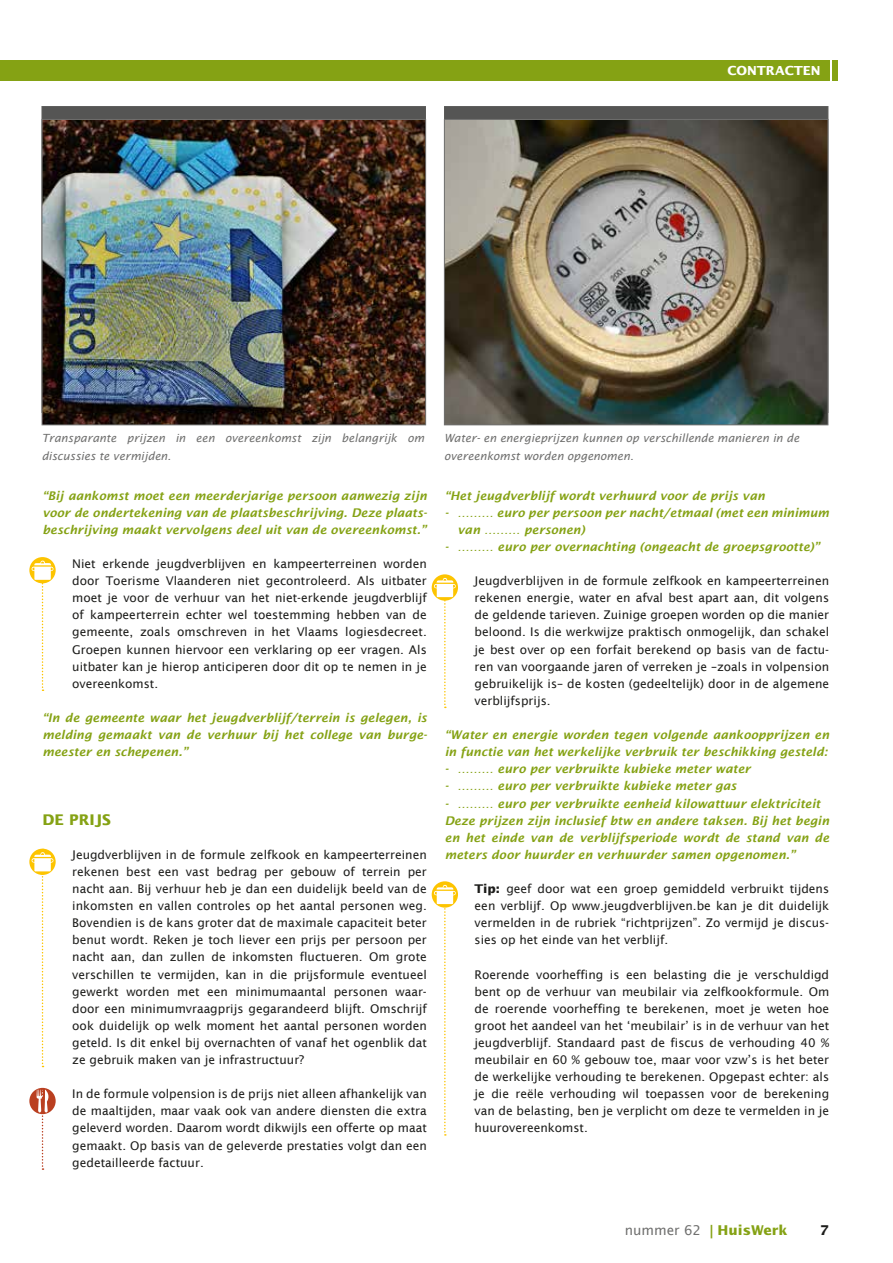
<style>
.page{position:relative;width:893px;height:1263px;background:#fff}
.page>*{position:absolute;margin:0;border:0;box-sizing:border-box;transform-origin:0 0}
.t1{font:700 14.7px "Lucida Sans Std";color:#85a214}
.t2{font:700 13.5px "Lucida Sans Std";color:#85a214}
.t3{font:700 13.5px "Lucida Sans Std";color:#1d1d1b}
.t4{font:700 12.45px "Lucida Sans Std";color:#fff}
.t5{font:12px/17.1px "Lucida Sans";color:#1d1d1b;text-align:justify}
.t6{font:italic 600 12px/17.1px "Lucida Sans";color:#85a214}
.t7{font:italic 11.25px/17.1px "Lucida Sans";color:#70706f}
.s1{font-family:"Lucida Sans Std";font-weight:700}
.s2{font-family:"Lucida Sans";font-weight:400;color:#70706f}
</style>
<div class="page">
<div style="left:0;top:60px;width:829px;height:21px;background:#85a214"></div>
<div style="left:833px;top:60px;width:5px;height:21px;background:#85a214"></div>
<div style="left:29px;top:1088px;width:27px;height:26px;background:#ba3f20;border-radius:50%"></div>
<svg style="left:37px;top:1088px;width:12px;height:82px"></svg>
<svg style="left:29px;top:849px;width:27px;height:26px"></svg>
<svg style="left:32px;top:849px;width:21px;height:218px"></svg>
<svg style="left:432px;top:574px;width:26px;height:27px"></svg>
<svg style="left:434px;top:575px;width:22px;height:133px"></svg>
<div style="left:42px;top:106px;width:384px;height:307px;background:#555554"></div>
<img style="left:44px;top:121px;width:380px;height:302px">
<div style="left:42px;top:119px;width:384px;height:306px;border:1px solid #70706f"></div>
<div style="left:444px;top:106px;width:384px;height:307px;background:#555554"></div>
<img style="left:446px;top:121px;width:380px;height:302px">
<div style="left:444px;top:119px;width:384px;height:306px;border:1px solid #70706f"></div>
<svg style="left:29px;top:557px;width:27px;height:26px"></svg>
<svg style="left:32px;top:558px;width:21px;height:133px"></svg>
<svg style="left:432px;top:881px;width:26px;height:27px"></svg>
<svg style="left:434px;top:883px;width:22px;height:253px"></svg>
<p class="t4" style="left:727px;top:64px;width:95px">CONTRACTEN</p>
<p class="t7" style="left:42px;top:430px;width:384px">Transparante prijzen in een overeenkomst zijn belangrijk om discussies te vermijden.</p>
<p class="t7" style="left:444px;top:430px;width:357px">Water- en energieprijzen kunnen op verschillende manieren in de overeenkomst worden opgenomen.</p>
<p class="t6" style="left:43px;top:487px;width:386px;text-align:justify">“Bij aankomst moet een meerderjarige persoon aanwezig zijn voor de ondertekening van de plaatsbeschrijving. Deze plaats&shy;beschrijving maakt vervolgens deel uit van de overeenkomst.”</p>
<p class="t5" style="left:72px;top:555px;width:356px">Niet erkende jeugdverblijven en kampeerterreinen worden door Toerisme Vlaanderen niet gecontroleerd. Als uitbater moet je voor de verhuur van het niet-erkende jeugdverblijf of kampeerterrein echter wel toestemming hebben van de gemeente, zoals omschreven in het Vlaams logiesdecreet.<br>Groepen kunnen hiervoor een verklaring op eer vragen. Als uitbater kan je hierop anticiperen door dit op te nemen in je overeenkomst.</p>
<p class="t6" style="left:43px;top:709px;width:386px;text-align:justify">“In de gemeente waar het jeugdverblijf/terrein is gelegen, is melding gemaakt van de verhuur bij het college van burge&shy;meester en schepenen.”</p>
<p class="t1" style="left:43px;top:811px;width:70px">DE PRIJS</p>
<p class="t5" style="left:72px;top:846px;width:356px">Jeugdverblijven in de formule zelfkook en kampeerterreinen rekenen best een vast bedrag per gebouw of terrein per nacht aan. Bij verhuur heb je dan een duidelijk beeld van de inkomsten en vallen controles op het aantal personen weg.<br>Bovendien is de kans groter dat de maximale capaciteit beter benut wordt. Reken je toch liever een prijs per persoon per nacht aan, dan zullen de inkomsten fluctueren. Om grote verschillen te vermijden, kan in die prijsformule eventueel gewerkt worden met een minimumaantal personen waar&shy;door een minimumvraagprijs gegarandeerd blijft. Omschrijf ook duidelijk op welk moment het aantal personen worden geteld. Is dit enkel bij overnachten of vanaf het ogenblik dat ze gebruik maken van je infrastructuur?</p>
<p class="t5" style="left:72px;top:1085px;width:356px">In de formule volpension is de prijs niet alleen afhankelijk van de maaltijden, maar vaak ook van andere diensten die extra geleverd worden. Daarom wordt dikwijls een offerte op maat gemaakt. Op basis van de geleverde prestaties volgt dan een gedetailleerde factuur.</p>
<p class="t6" style="left:445px;top:487px;width:321px">“Het jeugdverblijf wordt verhuurd voor de prijs van</p>
<p class="t6" style="left:458px;top:504px;width:373px;text-indent:-13px">- ……… euro per persoon per nacht/etmaal (met een minimum van ……… personen)</p>
<p class="t6" style="left:445px;top:538px;width:376px">- ……… euro per overnachting (ongeacht de groepsgrootte)”</p>
<p class="t5" style="left:475px;top:572px;width:356px">Jeugdverblijven in de formule zelfkook en kampeerterreinen rekenen energie, water en afval best apart aan, dit volgens de geldende tarieven. Zuinige groepen worden op die manier beloond. Is die werkwijze praktisch onmogelijk, dan schakel je best over op een forfait berekend op basis van de factu&shy;ren van voorgaande jaren of verreken je –zoals in volpension gebruikelijk is– de kosten (gedeeltelijk) door in de algemene verblijfsprijs.</p>
<p class="t6" style="left:445px;top:726px;width:386px">“Water en energie worden tegen volgende aankoopprijzen en in functie van het werkelijke verbruik ter beschikking gesteld:</p>
<p class="t6" style="left:445px;top:760px;width:307px">- ……… euro per verbruikte kubieke meter water</p>
<p class="t6" style="left:445px;top:777px;width:293px">- ……… euro per verbruikte kubieke meter gas</p>
<p class="t6" style="left:445px;top:795px;width:386px">- ……… euro per verbruikte eenheid kilowattuur elektriciteit Deze prijzen zijn inclusief btw en andere taksen. Bij het begin en het einde van de verblijfsperiode wordt de stand van de meters door huurder en verhuurder samen opgenomen.”</p>
<p class="t5" style="left:475px;top:880px;width:356px"><span class="s1">Tip:</span> geef door wat een groep gemiddeld verbruikt tijdens een verblijf. Op www.jeugdverblijven.be kan je dit duidelijk vermelden in de rubriek “richtprijzen”. Zo vermijd je discus&shy;sies op het einde van het verblijf.</p>
<p class="t5" style="left:475px;top:966px;width:356px">Roerende voorheffing is een belasting die je verschuldigd bent op de verhuur van meubilair via zelfkookformule. Om de roerende voorheffing te berekenen, moet je weten hoe groot het aandeel van het ‘meubilair’ is in de verhuur van het jeugdverblijf. Standaard past de fiscus de verhouding 40 % meubilair en 60 % gebouw toe, maar voor vzw’s is het beter de werkelijke verhouding te berekenen. Opgepast echter: als je die reële verhouding wil toepassen voor de berekening van de belasting, ben je verplicht om deze te vermelden in je huurovereenkomst.</p>
<p class="t2" style="left:625px;top:1222px;width:165px"><span class="s2">nummer 62</span> | HuisWerk</p>
<p class="t3" style="left:819px;top:1222px;width:11px">7</p>
</div>
